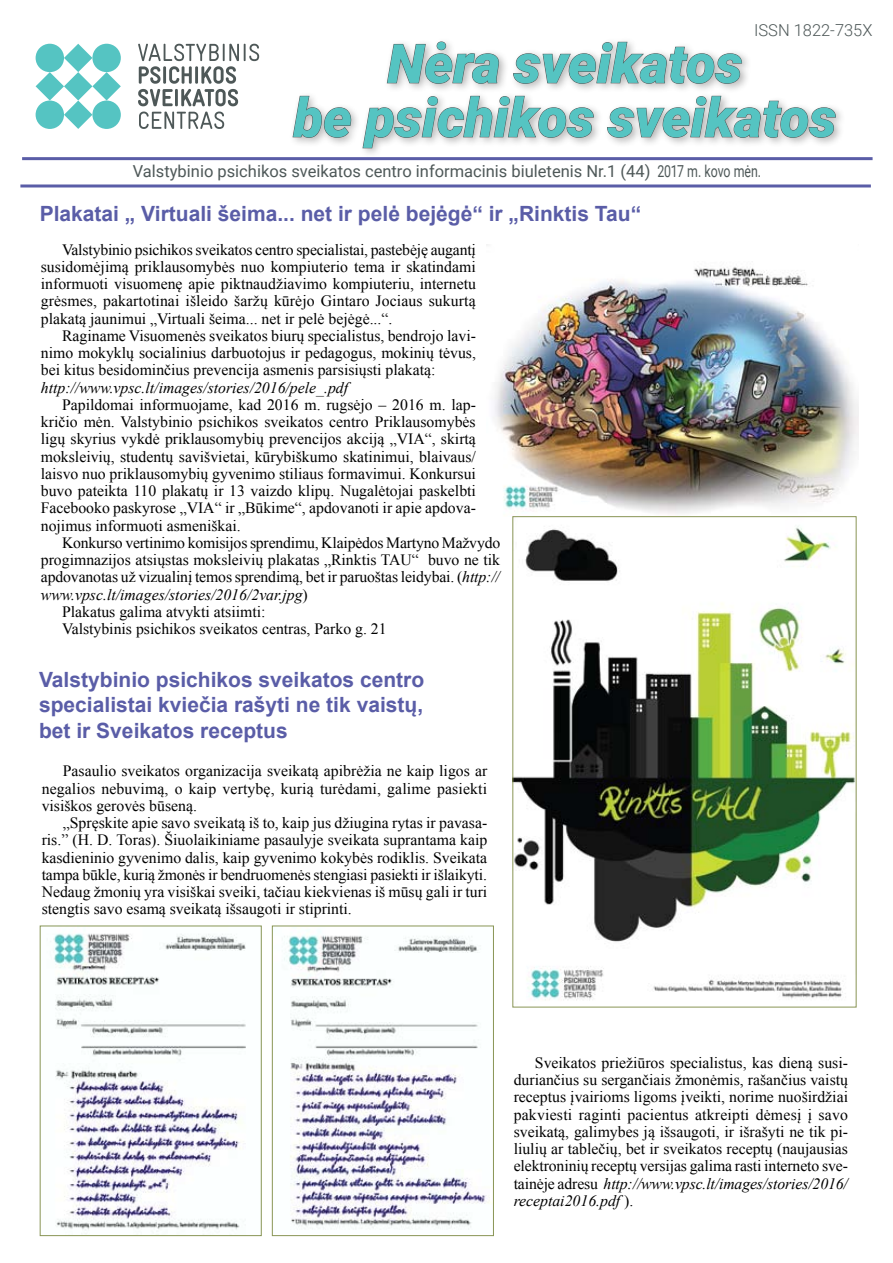
<style>
.page{position:relative;width:893px;height:1263px;background:#fff}
.page>*{position:absolute;margin:0;border:0;box-sizing:border-box;transform-origin:0 0}
.t1{font:italic 900 54px/54px "Roboto";color:#55c4c2;text-align:center}
.t2{font:700 21px/25.2px "Arial";color:#5a5da7;text-align:justify}
.t3{font:16.5px "Roboto";color:#4e5858}
.t4{font:300 16.5px "Roboto";color:#4e5858}
.t5{font:15.75px/17.2px "Times New Roman";color:#000;text-align:justify}
.t6{font:italic 15.75px "Times New Roman";color:#000}
.s1{font-style:italic}
.s2{font-style:normal}
</style>
<div class="page">
<svg style="left:36px;top:44px;width:85px;height:85px"></svg>
<svg style="left:138px;top:44px;width:121px;height:62px"></svg>
<svg style="left:139px;top:112px;width:85px;height:17px"></svg>
<div style="left:288px;top:37px;width:605px;height:175px;background:#000;opacity:.31"></div>
<svg style="left:387px;top:41px;width:112px;height:43px"></svg>
<svg style="left:513px;top:42px;width:229px;height:42px"></svg>
<svg style="left:292px;top:96px;width:60px;height:42px"></svg>
<svg style="left:362px;top:96px;width:232px;height:53px"></svg>
<svg style="left:607px;top:96px;width:229px;height:42px"></svg>
<hr style="left:22px;top:157px;width:851px;height:3px;background:#5a5da7">
<hr style="left:20px;top:184px;width:851px;height:3px;background:#5a5da7">
<img style="left:494px;top:267px;width:365px;height:250px">
<img style="left:515px;top:526px;width:339px;height:474px">
<img style="left:284px;top:935px;width:207px;height:294px">
<div style="left:272px;top:926px;width:222px;height:310px;border:1px solid #899555"></div>
<img style="left:50px;top:933px;width:196px;height:301px">
<div style="left:40px;top:926px;width:221px;height:310px;border:1px solid #899555"></div>
<p class="t4" style="left:754px;top:19px;width:120px">ISSN 1822-735X</p>
<h1 class="t1" style="left:293px;top:35px;width:545px">Nėra sveikatos<br>be psichikos sveikatos</h1>
<p class="t3" style="left:133px;top:160px;width:630px">Valstybinio psichikos sveikatos centro informacinis biuletenis Nr.1 (44) 2017 m. kovo mėn.</p>
<h2 class="t2" style="left:40px;top:202px;width:603px">Plakatai „ Virtuali šeima... net ir pelė bejėgė“ ir „Rinktis Tau“</h2>
<p class="t5" style="left:41px;top:241px;width:437px;text-indent:21px">Valstybinio psichikos sveikatos centro specialistai, pastebėję augantį susidomėjimą priklausomybės nuo kompiuterio tema ir skatindami informuoti visuomenę apie piktnaudžiavimo kompiuteriu, internetu grėsmes, pakartotinai išleido šaržų kūrėjo Gintaro Jociaus sukurtą plakatą jaunimui „Virtuali šeima... net ir pelė bejėgė...“.</p>
<p class="t5" style="left:41px;top:327px;width:437px;text-indent:21px">Raginame Visuomenės sveikatos biurų specialistus, bendrojo lavi&shy;nimo mokyklų socialinius darbuotojus ir pedagogus, mokinių tėvus, bei kitus besidominčius prevencija asmenis parsisiųsti plakatą:</p>
<p class="t6" style="left:41px;top:377px;width:309px">http://www.vpsc.lt/images/stories/2016/pele_.pdf</p>
<p class="t5" style="left:41px;top:396px;width:437px;text-indent:21px">Papildomai informuojame, kad 2016 m. rugsėjo – 2016 m. lap&shy;kričio mėn. Valstybinio psichikos sveikatos centro Priklausomybės ligų skyrius vykdė priklausomybių prevencijos akciją „VIA“, skirtą moksleivių, studentų savišvietai, kūrybiškumo skatinimui, blaivaus/ laisvo nuo priklausomybių gyvenimo stiliaus formavimui. Konkursui buvo pateikta 110 plakatų ir 13 vaizdo klipų. Nugalėtojai paskelbti Facebooko paskyrose „VIA“ ir „Būkime“, apdovanoti ir apie apdova&shy;nojimus informuoti asmeniškai.</p>
<p class="t5" style="left:62px;top:534px;width:440px">Konkurso vertinimo komisijos sprendimu, Klaipėdos Martyno Mažvydo</p>
<p class="t5" style="left:41px;top:551px;width:461px">progimnazijos atsiųstas moksleivių plakatas „Rinktis TAU“ buvo ne tik</p>
<p class="t5" style="left:41px;top:568px;width:461px">apdovanotas už vizualinį temos sprendimą, bet ir paruoštas leidybai. (<span class="s1">http://</span></p>
<p class="t6" style="left:41px;top:584px;width:269px">www.vpsc.lt/images/stories/2016/2var.jpg<span class="s2">)</span></p>
<p class="t5" style="left:62px;top:603px;width:205px">Plakatus galima atvykti atsiimti:</p>
<p class="t5" style="left:62px;top:620px;width:326px">Valstybinis psichikos sveikatos centras, Parko g. 21</p>
<h2 class="t2" style="left:39px;top:668px;width:387px">Valstybinio psichikos sveikatos centro specialistai kviečia rašyti ne tik vaistų, bet ir Sveikatos receptus</h2>
<p class="t5" style="left:42px;top:762px;width:447px;text-indent:21px">Pasaulio sveikatos organizacija sveikatą apibrėžia ne kaip ligos ar negalios nebuvimą, o kaip vertybę, kurią turėdami, galime pasiekti visiškos gerovės būseną.</p>
<p class="t5" style="left:42px;top:814px;width:447px;text-indent:21px">„Spręskite apie savo sveikatą iš to, kaip jus džiugina rytas ir pavasa&shy;ris.” (H. D. Toras). Šiuolaikiniame pasaulyje sveikata suprantama kaip kasdieninio gyvenimo dalis, kaip gyvenimo kokybės rodiklis. Sveikata tampa būkle, kurią žmonės ir bendruomenės stengiasi pasiekti ir išlaikyti.<br>Nedaug žmonių yra visiškai sveiki, tačiau kiekvienas iš mūsų gali ir turi stengtis savo esamą sveikatą išsaugoti ir stiprinti.</p>
<p class="t5" style="left:514px;top:1054px;width:336px;text-indent:21px">Sveikatos priežiūros specialistus, kas dieną susi&shy;duriančius su sergančiais žmonėmis, rašančius vaistų receptus įvairioms ligoms įveikti, norime nuoširdžiai pakviesti raginti pacientus atkreipti dėmesį į savo sveikatą, galimybes ją išsaugoti, ir išrašyti ne tik pi&shy;liulių ar tablečių, bet ir sveikatos receptų (naujausias elektroninių receptų versijas galima rasti interneto sve&shy;tainėje adresu <span class="s1">http://www.vpsc.lt/images/stories/2016/ receptai2016.pdf</span> ).</p>
</div>
